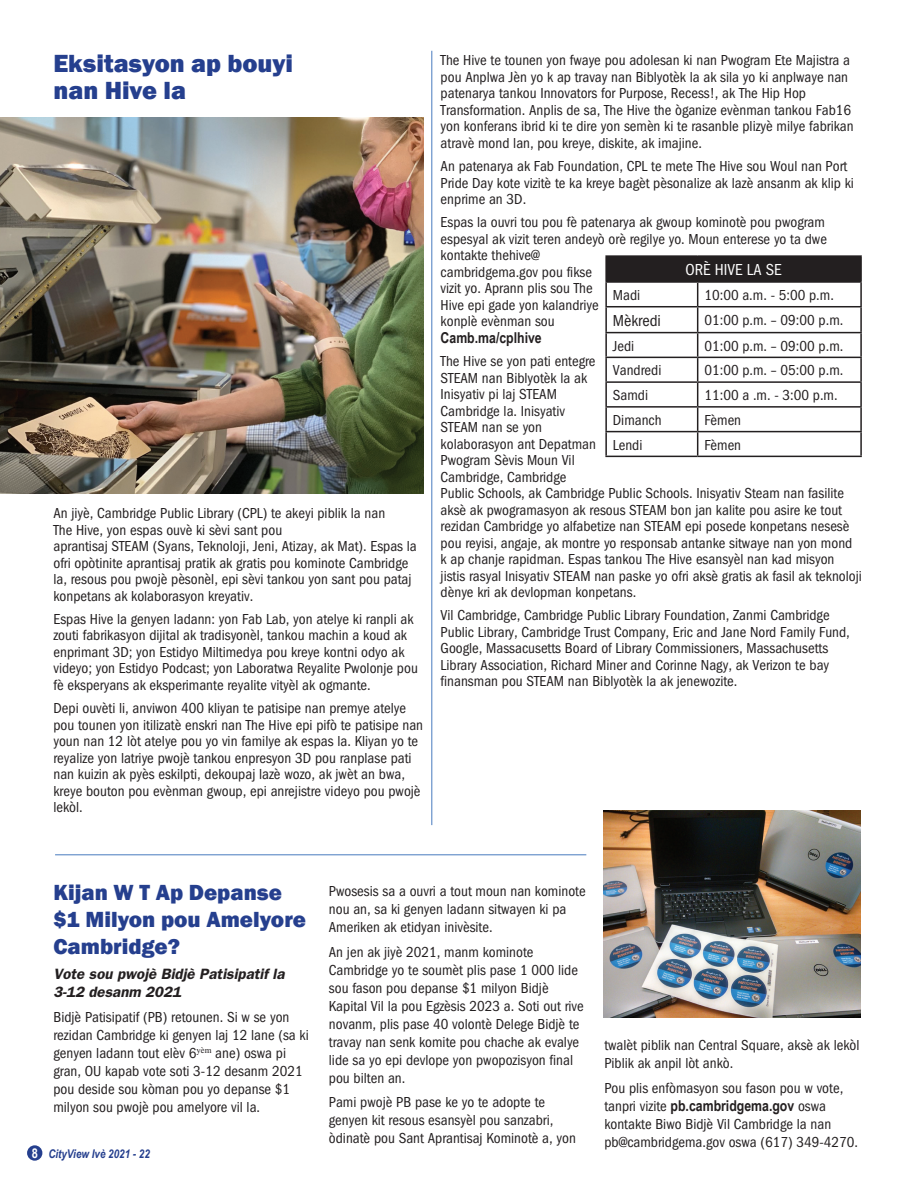
<style>
.page{position:relative;width:918px;height:1188px;background:#fff}
.page>*{position:absolute;margin:0;border:0;box-sizing:border-box;transform-origin:0 0}
.Head{font:800 25.5px/27px "Franklin Gothic";color:#253f8e}
.Head-2{font:800 22.5px/27px "Franklin Gothic";color:#253f8e}
.t1{font:condensed 16.5px "Franklin Gothic";color:#fff}
.t2{font:condensed 16.5px "Franklin Gothic";color:#231f20}
.t3{font:condensed 15px/16.5px "Franklin Gothic";color:#231f20}
.Body{font:italic 600 15px/18px "Franklin Gothic";color:#231f20}
.t4{font:700 13.5px "Arial Narrow";color:#fff}
.t5{font:italic 700 12px "Arial Narrow";color:#253f8e}
.s1{font-family:"Arial Narrow";font-weight:700;font-stretch:normal}
</style>
<div class="page">
<div style="left:27px;top:1145px;width:15px;height:16px;background:#253f8e;border-radius:50%"></div>
<hr style="left:432px;top:51px;width:1px;height:774px;background:#477bbf">
<img style="left:0;top:118px;width:423px;height:375px">
<img style="left:604px;top:810px;width:257px;height:207px">
<hr style="left:55px;top:855px;width:531px;height:1px;background:#477bbf">
<div style="left:606px;top:256px;width:255px;height:26px;background:#231f20"></div>
<hr style="left:605px;top:255px;width:93px;height:2px;background:#231f20">
<hr style="left:605px;top:257px;width:2px;height:24px;background:#231f20">
<hr style="left:698px;top:255px;width:164px;height:2px;background:#231f20">
<hr style="left:860px;top:257px;width:2px;height:24px;background:#231f20">
<hr style="left:605px;top:281px;width:93px;height:2px;background:#231f20">
<hr style="left:605px;top:283px;width:2px;height:23px;background:#231f20">
<hr style="left:698px;top:281px;width:164px;height:2px;background:#231f20">
<hr style="left:860px;top:283px;width:2px;height:23px;background:#231f20">
<hr style="left:605px;top:306px;width:93px;height:1px;background:#231f20">
<hr style="left:605px;top:307px;width:2px;height:25px;background:#231f20">
<hr style="left:698px;top:306px;width:164px;height:1px;background:#231f20">
<hr style="left:860px;top:307px;width:2px;height:25px;background:#231f20">
<hr style="left:605px;top:332px;width:93px;height:1px;background:#231f20">
<hr style="left:605px;top:333px;width:2px;height:24px;background:#231f20">
<hr style="left:698px;top:332px;width:164px;height:1px;background:#231f20">
<hr style="left:860px;top:333px;width:2px;height:24px;background:#231f20">
<hr style="left:605px;top:357px;width:93px;height:1px;background:#231f20">
<hr style="left:605px;top:358px;width:2px;height:23px;background:#231f20">
<hr style="left:698px;top:357px;width:164px;height:1px;background:#231f20">
<hr style="left:860px;top:358px;width:2px;height:23px;background:#231f20">
<hr style="left:605px;top:381px;width:93px;height:2px;background:#231f20">
<hr style="left:605px;top:383px;width:2px;height:23px;background:#231f20">
<hr style="left:698px;top:381px;width:164px;height:2px;background:#231f20">
<hr style="left:860px;top:383px;width:2px;height:23px;background:#231f20">
<hr style="left:605px;top:406px;width:93px;height:2px;background:#231f20">
<hr style="left:605px;top:408px;width:2px;height:23px;background:#231f20">
<hr style="left:698px;top:406px;width:164px;height:2px;background:#231f20">
<hr style="left:860px;top:408px;width:2px;height:23px;background:#231f20">
<hr style="left:605px;top:431px;width:93px;height:1px;background:#231f20">
<hr style="left:605px;top:432px;width:2px;height:24px;background:#231f20">
<hr style="left:698px;top:431px;width:164px;height:1px;background:#231f20">
<svg style="left:697px;top:283px;width:1px;height:173px"></svg>
<hr style="left:860px;top:432px;width:2px;height:24px;background:#231f20">
<hr style="left:605px;top:456px;width:93px;height:1px;background:#231f20">
<hr style="left:698px;top:456px;width:164px;height:1px;background:#231f20">
<p class="Head" style="left:53px;top:50px;width:241px">Eksitasyon ap bouyi nan Hive la</p>
<p class="t3" style="left:53px;top:505px;width:365px">An jiyè, Cambridge Public Library (CPL) te akeyi piblik la nan<br>The Hive, yon espas ouvè ki sèvi sant pou<br>aprantisaj STEAM (Syans, Teknoloji, Jeni, Atizay, ak Mat). Espas la ofri opòtinite aprantisaj pratik ak gratis pou kominote Cambridge la, resous pou pwojè pèsonèl, epi sèvi tankou yon sant pou pataj konpetans ak kolaborasyon kreyativ.</p>
<p class="t3" style="left:53px;top:611px;width:366px">Espas Hive la genyen ladann: yon Fab Lab, yon atelye ki ranpli ak zouti fabrikasyon dijital ak tradisyonèl, tankou machin a koud ak enprimant 3D; yon Estidyo Miltimedya pou kreye kontni odyo ak videyo; yon Estidyo Podcast; yon Laboratwa Reyalite Pwolonje pou fè eksperyans ak eksperimante reyalite vityèl ak ogmante.</p>
<p class="t3" style="left:53px;top:700px;width:371px">Depi ouvèti li, anviwon 400 kliyan te patisipe nan premye atelye pou tounen yon itilizatè enskri nan The Hive epi pifò te patisipe nan youn nan 12 lòt atelye pou yo vin familye ak espas la. Kliyan yo te reyalize yon latriye pwojè tankou enpresyon 3D pou ranplase pati nan kuizin ak pyès eskilpti, dekoupaj lazè wozo, ak jwèt an bwa, kreye bouton pou evènman gwoup, epi anrejistre videyo pou pwojè lekòl.</p>
<p class="t3" style="left:441px;top:52px;width:415px">The Hive te tounen yon fwaye pou adolesan ki nan Pwogram Ete Majistra a pou Anplwa Jèn yo k ap travay nan Biblyotèk la ak sila yo ki anplwaye nan patenarya tankou Innovators for Purpose, Recess!, ak The Hip Hop Transformation. Anplis de sa, The Hive the òganize evènman tankou Fab16 yon konferans ibrid ki te dire yon semèn ki te rasanble plizyè milye fabrikan atravè mond lan, pou kreye, diskite, ak imajine.</p>
<p class="t3" style="left:441px;top:158px;width:415px">An patenarya ak Fab Foundation, CPL te mete The Hive sou Woul nan Port<br>Pride Day kote vizitè te ka kreye bagèt pèsonalize ak lazè ansanm ak klip ki enprime an 3D.</p>
<p class="t3" style="left:441px;top:214px;width:388px">Espas la ouvri tou pou fè patenarya ak gwoup kominotè pou pwogram espesyal ak vizit teren andeyò orè regilye yo. Moun enterese yo ta dwe kontakte thehive@<br>cambridgema.gov pou fikse<br>vizit yo. Aprann plis sou The<br>Hive epi gade yon kalandriye<br>konplè evènman sou<br><span class="s1">Camb.ma/cplhive</span></p>
<p class="t3" style="left:441px;top:353px;width:423px">The Hive se yon pati entegre<br>STEAM nan Biblyotèk la ak<br>Inisyativ pi laj STEAM<br>Cambridge la. Inisyativ<br>STEAM nan se yon<br>kolaborasyon ant Depatman<br>Pwogram Sèvis Moun Vil<br>Cambridge, Cambridge<br>Public Schools, ak Cambridge Public Schools. Inisyativ Steam nan fasilite aksè ak pwogramasyon ak resous STEAM bon jan kalite pou asire ke tout rezidan Cambridge yo alfabetize nan STEAM epi posede konpetans nesesè pou reyisi, angaje, ak montre yo responsab antanke sitwaye nan yon mond k ap chanje rapidman. Espas tankou The Hive esansyèl nan kad misyon jistis rasyal Inisyativ STEAM nan paske yo ofri aksè gratis ak fasil ak teknoloji dènye kri ak devlopman konpetans.</p>
<p class="t3" style="left:441px;top:607px;width:411px">Vil Cambridge, Cambridge Public Library Foundation, Zanmi Cambridge Public Library, Cambridge Trust Company, Eric and Jane Nord Family Fund, Google, Massacusetts Board of Library Commissioners, Massachusetts Library Association, Richard Miner and Corinne Nagy, ak Verizon te bay finansman pou STEAM nan Biblyotèk la ak jenewozite.</p>
<p class="t1" style="left:686px;top:261px;width:98px">ORÈ HIVE LA SE</p>
<p class="t3" style="left:613px;top:287px;width:29px">Madi</p>
<p class="t3" style="left:704px;top:287px;width:131px">10:00 a.m. - 5:00 p.m.</p>
<p class="t2" style="left:613px;top:311px;width:50px">Mèkredi</p>
<p class="t3" style="left:704px;top:312px;width:140px">01:00 p.m. – 09:00 p.m.</p>
<p class="t3" style="left:613px;top:338px;width:23px">Jedi</p>
<p class="t3" style="left:704px;top:338px;width:140px">01:00 p.m. – 09:00 p.m.</p>
<p class="t3" style="left:613px;top:362px;width:50px">Vandredi</p>
<p class="t3" style="left:704px;top:362px;width:140px">01:00 p.m. – 05:00 p.m.</p>
<p class="t3" style="left:613px;top:387px;width:37px">Samdi</p>
<p class="t3" style="left:704px;top:387px;width:135px">11:00 a .m. - 3:00 p.m.</p>
<p class="t3" style="left:613px;top:412px;width:50px">Dimanch</p>
<p class="t3" style="left:704px;top:412px;width:38px">Fèmen</p>
<p class="t3" style="left:613px;top:437px;width:31px">Lendi</p>
<p class="t3" style="left:704px;top:437px;width:38px">Fèmen</p>
<p class="Head-2" style="left:53px;top:879px;width:254px">Kijan W T Ap Depanse $1 Milyon pou Amelyore<br>Cambridge?</p>
<p class="Body" style="left:53px;top:965px;width:233px">Vote sou pwojè Bidjè Patisipatif la<br>3-12 desanm 2021</p>
<p class="t3" style="left:53px;top:1009px;width:257px;line-height:18px">Bidjè Patisipatif (PB) retounen. Si w se yon rezidan Cambridge ki genyen laj 12 lane (sa ki genyen ladann tout elèv 6<sup>yèm</sup> ane) oswa pi gran, OU kapab vote soti 3-12 desanm 2021 pou deside sou kòman pou yo depanse $1 milyon sou pwojè pou amelyore vil la.</p>
<p class="t4" style="left:32px;top:1143px;width:8px">8</p>
<p class="t5" style="left:48px;top:1145px;width:103px">CityView Ivè 2021 - 22</p>
<p class="t3" style="left:329px;top:882px;width:258px;line-height:18px">Pwosesis sa a ouvri a tout moun nan kominote nou an, sa ki genyen ladann sitwayen ki pa<br>Ameriken ak etidyan inivèsite.</p>
<p class="t3" style="left:329px;top:943px;width:256px;line-height:18px">An jen ak jiyè 2021, manm kominote Cambridge yo te soumèt plis pase 1 000 lide sou fason pou depanse $1 milyon Bidjè Kapital Vil la pou Egzèsis 2023 a. Soti out rive novanm, plis pase 40 volontè Delege Bidjè te travay nan senk komite pou chache ak evalye lide sa yo epi devlope yon pwopozisyon final pou bilten an.</p>
<p class="t3" style="left:329px;top:1094px;width:249px;line-height:18px">Pami pwojè PB pase ke yo te adopte te genyen kit resous esansyèl pou sanzabri, òdinatè pou Sant Aprantisaj Kominotè a, yon</p>
<p class="t3" style="left:604px;top:1037px;width:257px;line-height:18px">twalèt piblik nan Central Square, aksè ak lekòl<br>Piblik ak anpil lòt ankò.</p>
<p class="t3" style="left:604px;top:1079px;width:255px;line-height:18px">Pou plis enfòmasyon sou fason pou w vote, tanpri vizite <span class="s1">pb.cambridgema.gov</span> oswa kontakte Biwo Bidjè Vil Cambridge la nan pb@cambridgema.gov oswa (617) 349-4270.</p>
</div>
